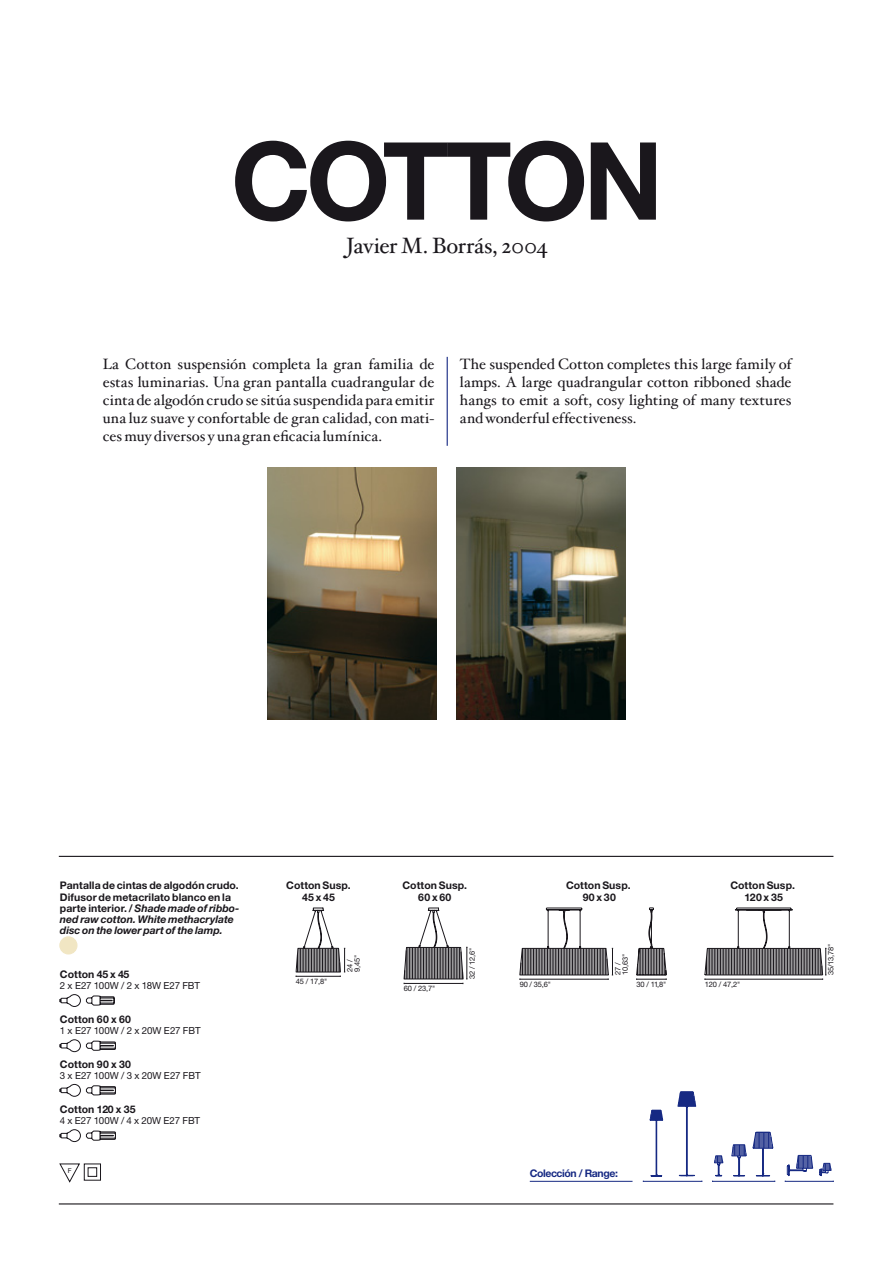
<style>
.page{position:relative;width:893px;height:1263px;background:#fff}
.page>*{position:absolute;margin:0;border:0;box-sizing:border-box;transform-origin:0 0}
.t1{font:700 108px "Helvetica Neue LT Std";letter-spacing:-.045em;color:#1a171c}
.t2{font:22.2px "Hoefler Text";letter-spacing:-.015em;color:#1a171c}
.t3{font:15px/18px "Hoefler Text";color:#1a171c;text-align:justify}
.t4{font:700 10.5px/11.2px "Helvetica Neue LT Std";letter-spacing:.005em;color:#1a171c;text-align:center}
.t5{font:700 10.5px "Helvetica Neue LT Std";letter-spacing:-.04em;color:#162983}
.t6{font:9.75px "Helvetica Neue LT Std";letter-spacing:-.005em;color:#1a171c}
.t7{font:7.5px/7.5px "Helvetica Neue LT Std";letter-spacing:-.02em;color:#1a171c}
.t8{font:6.75px "Helvetica Neue LT Std";color:#1a171c}
.s1{font-style:italic}
</style>
<div class="page">
<hr style="left:643px;top:1181px;width:59px;height:1px;background:#162983">
<hr style="left:59px;top:1203px;width:774px;height:1px;background:#1a171c">
<hr style="left:530px;top:1181px;width:102px;height:1px;background:#162983">
<hr style="left:713px;top:1181px;width:62px;height:1px;background:#162983">
<hr style="left:785px;top:1181px;width:48px;height:1px;background:#162983">
<hr style="left:59px;top:856px;width:774px;height:1px;background:#1a171c">
<div style="left:60px;top:937px;width:17px;height:17px;background:#f1e6c3;border-radius:50%"></div>
<div style="left:60px;top:936px;width:17px;height:18px;border:1px solid #f1e6c3;border-radius:50%"></div>
<div style="left:84px;top:1164px;width:17px;height:16px;border:1px solid #1a171c"></div>
<div style="left:88px;top:1167px;width:9px;height:10px;border:1px solid #1a171c"></div>
<svg style="left:59px;top:1163px;width:21px;height:20px"></svg>
<hr style="left:467px;top:947px;width:1px;height:32px;background:#1a171c">
<hr style="left:447px;top:357px;width:1px;height:89px;background:#162983">
<svg style="left:59px;top:1039px;width:57px;height:13px"></svg>
<svg style="left:59px;top:1084px;width:57px;height:13px"></svg>
<svg style="left:59px;top:1129px;width:57px;height:13px"></svg>
<svg style="left:59px;top:994px;width:56px;height:13px"></svg>
<svg style="left:404px;top:908px;width:63px;height:76px"></svg>
<svg style="left:296px;top:908px;width:49px;height:69px"></svg>
<svg style="left:712px;top:1155px;width:11px;height:27px"></svg>
<svg style="left:785px;top:1155px;width:28px;height:27px"></svg>
<svg style="left:819px;top:1163px;width:15px;height:19px"></svg>
<svg style="left:753px;top:1132px;width:22px;height:50px"></svg>
<svg style="left:731px;top:1144px;width:16px;height:32px"></svg>
<svg style="left:650px;top:1092px;width:46px;height:84px"></svg>
<svg style="left:519px;top:908px;width:94px;height:72px"></svg>
<svg style="left:636px;top:907px;width:31px;height:73px"></svg>
<img style="left:268px;top:468px;width:169px;height:251px">
<img style="left:456px;top:468px;width:169px;height:251px">
<svg style="left:705px;top:908px;width:121px;height:72px"></svg>
<h1 class="t1" style="left:231px;top:114px;width:434px">COTTON</h1>
<h2 class="t2" style="left:346px;top:233px;width:203px">Javier M. Borrás, 2004</h2>
<p class="t3" style="left:103px;top:356px;width:333px">La Cotton suspensión completa la gran familia de estas luminarias. Una gran pantalla cuadrangular de cinta de algodón crudo se sitúa suspendida para emitir una luz suave y confortable de gran calidad, con mati&shy;ces muy diversos y una gran eficacia lumínica.</p>
<p class="t3" style="left:460px;top:356px;width:333px">The suspended Cotton completes this large family of lamps. A large quadrangular cotton ribboned shade hangs to emit a soft, cosy lighting of many textures and wonderful effectiveness.</p>
<p class="t4" style="left:60px;top:880px;width:181px;text-align:left">Pantalla de cintas de algodón crudo.<br>Difusor de metacrilato blanco en la parte interior. / <span class="s1">Shade made of ribbo&shy;ned raw cotton. White methacrylate disc on the lower part of the lamp.</span></p>
<p class="t4" style="left:60px;top:968px;width:71px">Cotton 45 x 45</p>
<p class="t6" style="left:60px;top:980px;width:142px">2 x E27 100W / 2 x 18W E27 FBT</p>
<p class="t4" style="left:60px;top:1013px;width:73px">Cotton 60 x 60</p>
<p class="t6" style="left:60px;top:1025px;width:142px">1 x E27 100W / 2 x 20W E27 FBT</p>
<p class="t4" style="left:60px;top:1058px;width:73px">Cotton 90 x 30</p>
<p class="t6" style="left:60px;top:1070px;width:142px">3 x E27 100W / 3 x 20W E27 FBT</p>
<p class="t4" style="left:60px;top:1103px;width:77px">Cotton 120 x 35</p>
<p class="t6" style="left:60px;top:1115px;width:142px">4 x E27 100W / 4 x 20W E27 FBT</p>
<p class="t8" style="left:68px;top:1166px;width:5px">F</p>
<p class="t4" style="left:286px;top:880px;width:66px">Cotton Susp.<br>45 x 45</p>
<p class="t4" style="left:402px;top:880px;width:66px">Cotton Susp.<br>60 x 60</p>
<p class="t4" style="left:566px;top:880px;width:66px">Cotton Susp.<br>90 x 30</p>
<p class="t4" style="left:730px;top:880px;width:66px">Cotton Susp.<br>120 x 35</p>
<p class="t7" style="left:296px;top:978px;width:33px">45 / 17,8"</p>
<p class="t7" style="left:346px;top:972px;width:19px;rotate:-90deg">24 /<br>9,45"</p>
<p class="t7" style="left:404px;top:985px;width:33px">60 / 23,7"</p>
<p class="t7" style="left:468px;top:979px;width:33px;rotate:-90deg">32 / 12,6"</p>
<p class="t7" style="left:614px;top:975px;width:23px;rotate:-90deg">27 /<br>10,63"</p>
<p class="t7" style="left:827px;top:975px;width:33px;rotate:-90deg">35/13,78"</p>
<p class="t7" style="left:520px;top:980px;width:33px">90 / 35,6"</p>
<p class="t7" style="left:636px;top:980px;width:31px">30 / 11,8"</p>
<p class="t7" style="left:705px;top:980px;width:37px">120 / 47,2"</p>
<p class="t5" style="left:530px;top:1166px;width:90px">Colección / Range:</p>
</div>
